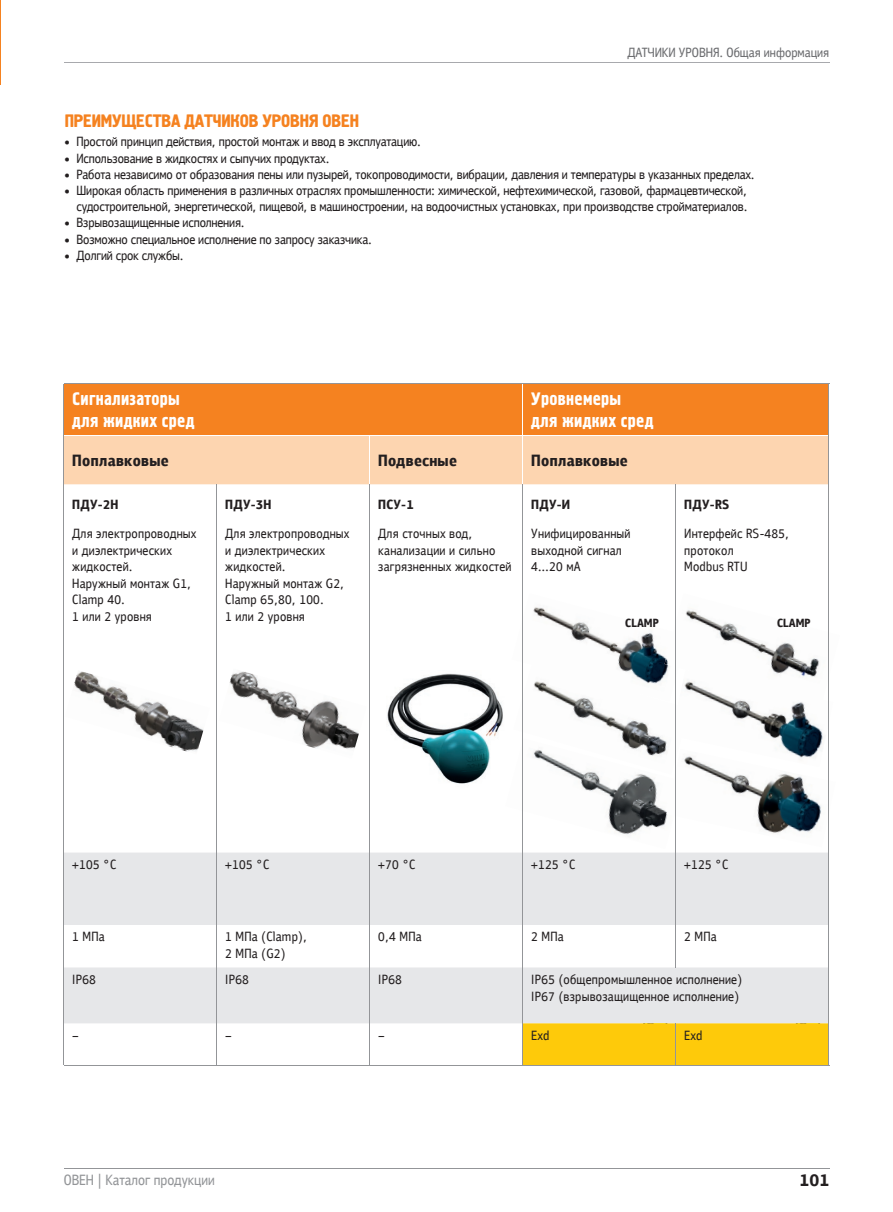
<style>
.page{position:relative;width:893px;height:1212px;background:#fff}
.page>*{position:absolute;margin:0;border:0;box-sizing:border-box;transform-origin:0 0}
.t1{font:18px/21.6px "Hermes C";letter-spacing:.015em;color:#fff}
.t2{font:18px "Hermes C";letter-spacing:-.01em;color:#f58220}
.t3{font:13.5px/16.2px "PF Bulletin Sans Pro";color:#231f20;text-align:justify}
</style>
<div class="page">
<hr style="left:64px;top:1168px;width:765px;height:1px;background:#939598">
<hr style="left:64px;top:63px;width:765px;height:1px;background:#a8a9ad">
<img style="left:74px;top:671px;width:130px;height:81px">
<img style="left:229px;top:671px;width:130px;height:78px">
<img style="left:564px;top:702px;width:97px;height:36px">
<img style="left:533px;top:607px;width:135px;height:95px">
<img style="left:533px;top:663px;width:73px;height:21px">
<img style="left:533px;top:738px;width:134px;height:97px">
<img style="left:727px;top:706px;width:96px;height:43px">
<img style="left:684px;top:749px;width:137px;height:84px">
<img style="left:387px;top:673px;width:116px;height:111px">
<img style="left:684px;top:610px;width:136px;height:86px">
<img style="left:664px;top:632px;width:23px;height:36px">
<img style="left:703px;top:674px;width:117px;height:32px">
<svg style="left:64px;top:852px;width:764px;height:171px;fill:#e6e7e9"></svg>
<hr style="left:216px;top:484px;width:1px;height:40px;background:#939598">
<hr style="left:369px;top:484px;width:1px;height:40px;background:#939598">
<hr style="left:522px;top:484px;width:1px;height:40px;background:#939598">
<hr style="left:675px;top:484px;width:1px;height:40px;background:#939598">
<hr style="left:216px;top:524px;width:1px;height:328px;background:#939598">
<hr style="left:369px;top:524px;width:1px;height:328px;background:#939598">
<hr style="left:522px;top:524px;width:1px;height:328px;background:#939598">
<hr style="left:675px;top:524px;width:1px;height:328px;background:#939598">
<hr style="left:522px;top:852px;width:1px;height:73px;background:#939598">
<hr style="left:675px;top:852px;width:1px;height:73px;background:#939598">
<hr style="left:522px;top:925px;width:1px;height:42px;background:#939598">
<hr style="left:675px;top:925px;width:1px;height:42px;background:#939598">
<hr style="left:522px;top:967px;width:1px;height:56px;background:#939598">
<hr style="left:522px;top:1023px;width:1px;height:42px;background:#939598">
<hr style="left:216px;top:852px;width:1px;height:73px;background:#939598">
<hr style="left:369px;top:852px;width:1px;height:73px;background:#939598">
<hr style="left:216px;top:925px;width:1px;height:42px;background:#939598">
<hr style="left:369px;top:925px;width:1px;height:42px;background:#939598">
<hr style="left:216px;top:967px;width:1px;height:56px;background:#939598">
<hr style="left:369px;top:967px;width:1px;height:56px;background:#939598">
<hr style="left:216px;top:1023px;width:1px;height:42px;background:#939598">
<hr style="left:369px;top:1023px;width:1px;height:42px;background:#939598">
<hr style="left:63px;top:384px;width:1px;height:51px;background:#939598">
<hr style="left:63px;top:435px;width:1px;height:49px;background:#939598">
<hr style="left:63px;top:484px;width:1px;height:40px;background:#939598">
<hr style="left:828px;top:484px;width:1px;height:40px;background:#939598">
<hr style="left:63px;top:524px;width:1px;height:328px;background:#939598">
<hr style="left:828px;top:524px;width:1px;height:328px;background:#939598">
<hr style="left:63px;top:852px;width:1px;height:73px;background:#939598">
<hr style="left:828px;top:852px;width:1px;height:73px;background:#939598">
<hr style="left:63px;top:925px;width:1px;height:42px;background:#939598">
<hr style="left:828px;top:925px;width:1px;height:42px;background:#939598">
<hr style="left:63px;top:967px;width:1px;height:56px;background:#939598">
<hr style="left:828px;top:967px;width:1px;height:56px;background:#939598">
<hr style="left:63px;top:1023px;width:1px;height:42px;background:#939598">
<hr style="left:63px;top:1065px;width:154px;height:1px;background:#939598">
<hr style="left:217px;top:1065px;width:153px;height:1px;background:#939598">
<hr style="left:370px;top:1065px;width:153px;height:1px;background:#939598">
<hr style="left:0;top:0;width:1px;height:85px;background:#f58220">
<svg style="left:626px;top:619px;width:32px;height:8px"></svg>
<svg style="left:777px;top:619px;width:33px;height:8px"></svg>
<svg style="left:64px;top:383px;width:765px;height:101px;background:#f7aa68"></svg>
<svg style="left:73px;top:860px;width:26px;height:9px"></svg>
<svg style="left:105px;top:859px;width:11px;height:10px"></svg>
<svg style="left:226px;top:860px;width:26px;height:9px"></svg>
<svg style="left:258px;top:859px;width:11px;height:10px"></svg>
<svg style="left:379px;top:860px;width:19px;height:9px"></svg>
<svg style="left:404px;top:859px;width:11px;height:10px"></svg>
<svg style="left:532px;top:860px;width:26px;height:9px"></svg>
<svg style="left:564px;top:859px;width:11px;height:10px"></svg>
<svg style="left:685px;top:860px;width:26px;height:9px"></svg>
<svg style="left:717px;top:859px;width:11px;height:10px"></svg>
<svg style="left:73px;top:932px;width:31px;height:9px"></svg>
<svg style="left:226px;top:931px;width:80px;height:30px"></svg>
<svg style="left:532px;top:932px;width:31px;height:9px"></svg>
<svg style="left:685px;top:932px;width:31px;height:9px"></svg>
<svg style="left:73px;top:974px;width:22px;height:10px"></svg>
<svg style="left:226px;top:974px;width:22px;height:10px"></svg>
<svg style="left:379px;top:974px;width:22px;height:10px"></svg>
<div style="left:532px;top:974px;width:209px;height:29px;background:#e6e7e9"></div>
<svg style="left:523px;top:1017px;width:306px;height:49px;background:#f8cc29"></svg>
<svg style="left:379px;top:932px;width:42px;height:11px"></svg>
<p class="t2" style="left:65px;top:111px;width:296px">ПРЕИМУЩЕСТВА ДАТЧИКОВ УРОВНЯ ОВЕН</p>
<p class="t3" style="left:64px;top:134px;width:8px">• • • •</p>
<p class="t3" style="left:64px;top:215px;width:8px">• • •</p>
<p class="t1" style="left:72px;top:389px;width:124px">Сигнализаторы для жидких сред</p>
<p class="t1" style="left:531px;top:389px;width:124px">Уровнемеры<br>для жидких сред</p>
<p class="t3" style="left:232px;top:591px;width:4px">●</p>
<p class="t3" style="left:693px;top:558px;width:32px">□ ◆▲</p>
<p class="t3" style="left:273px;top:929px;width:4px">●</p>
</div>
